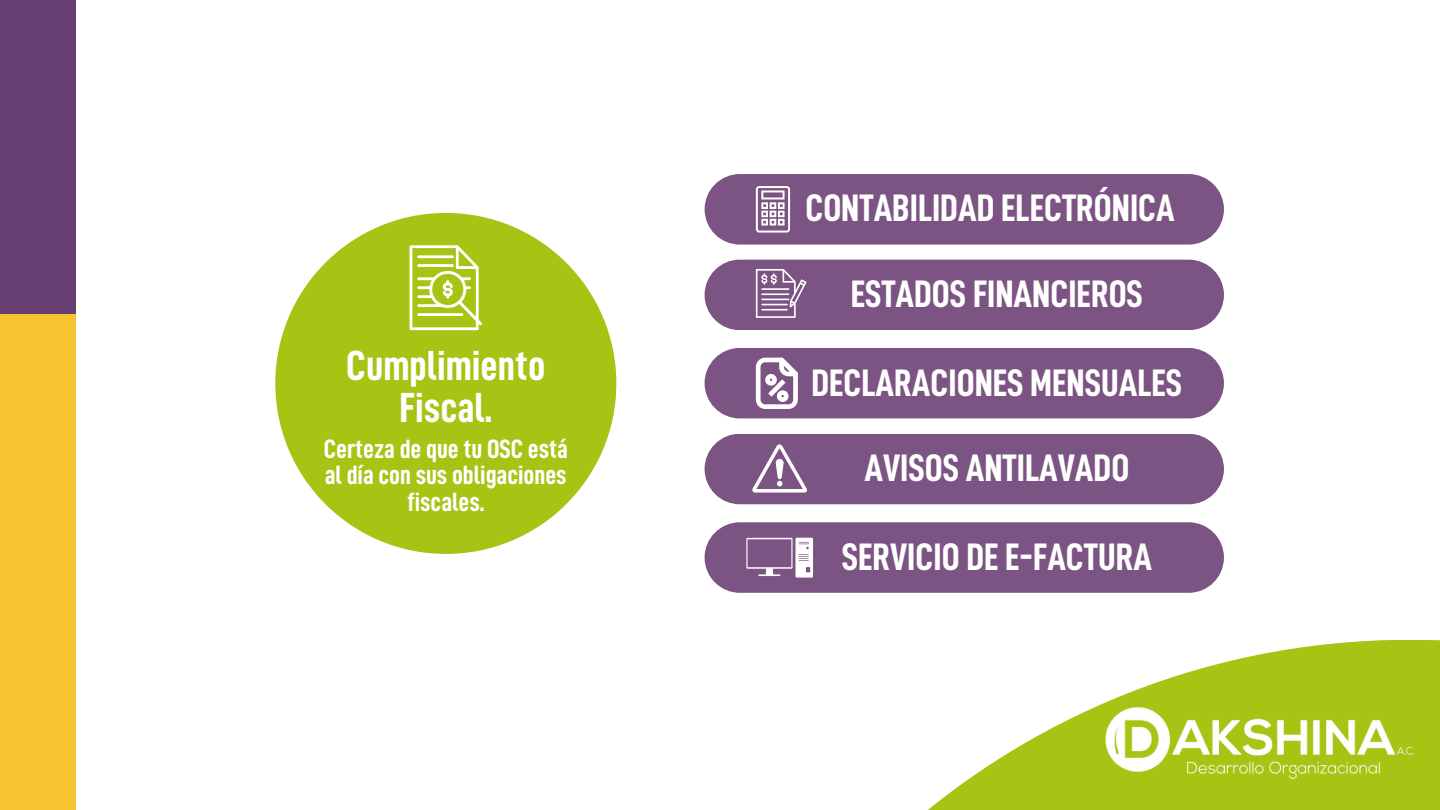
<style>
.page{position:relative;width:1440px;height:810px;background:#fff}
.page>*{position:absolute;margin:0;border:0;box-sizing:border-box;transform-origin:0 0}
.t1{font:42.2px/42px "D DIN Condensed Bold";color:#fff;text-align:center}
.t2{font:38.4px "D DIN Condensed Bold";color:#fff}
.t3{font:26.6px/26.2px "D DIN Condensed Bold";color:#fff;text-align:center}
</style>
<div class="page">
<div style="left:0;top:0;width:75px;height:337px;background:#673f72"></div>
<div style="left:0;top:314px;width:75px;height:496px;background:#f6c430"></div>
<svg style="left:927px;top:640px;width:513px;height:170px;fill:#a7c314"></svg>
<img style="left:1097px;top:700px;width:323px;height:86px">
<div style="left:275px;top:213px;width:341px;height:341px;background:#a7c314;border-radius:50%"></div>
<div style="left:705px;top:174px;width:519px;height:71px;background:#7b5483;border-radius:35px"></div>
<svg style="left:756px;top:186px;width:34px;height:46px"></svg>
<div style="left:705px;top:260px;width:519px;height:70px;background:#7b5483;border-radius:35px"></div>
<div style="left:705px;top:348px;width:519px;height:70px;background:#7b5483;border-radius:35px"></div>
<div style="left:705px;top:434px;width:519px;height:70px;background:#7b5483;border-radius:35px"></div>
<div style="left:705px;top:522px;width:519px;height:71px;background:#7b5483;border-radius:35px"></div>
<svg style="left:756px;top:269px;width:51px;height:49px"></svg>
<svg style="left:756px;top:357px;width:42px;height:52px"></svg>
<svg style="left:752px;top:444px;width:55px;height:48px"></svg>
<svg style="left:746px;top:538px;width:67px;height:39px"></svg>
<svg style="left:410px;top:245px;width:72px;height:85px"></svg>
<p class="t1" style="left:346px;top:345px;width:201px">Cumplimiento<br>Fiscal.</p>
<p class="t3" style="left:324px;top:436px;width:246px">Certeza de que tu OSC está al día con sus obligaciones fiscales.</p>
<p class="t2" style="left:805px;top:189px;width:371px">CONTABILIDAD ELECTRÓNICA</p>
<p class="t2" style="left:851px;top:275px;width:294px">ESTADOS FINANCIEROS</p>
<p class="t2" style="left:811px;top:364px;width:372px">DECLARACIONES MENSUALES</p>
<p class="t2" style="left:864px;top:449px;width:266px">AVISOS ANTILAVADO</p>
<p class="t2" style="left:842px;top:538px;width:312px">SERVICIO DE E-FACTURA</p>
</div>
